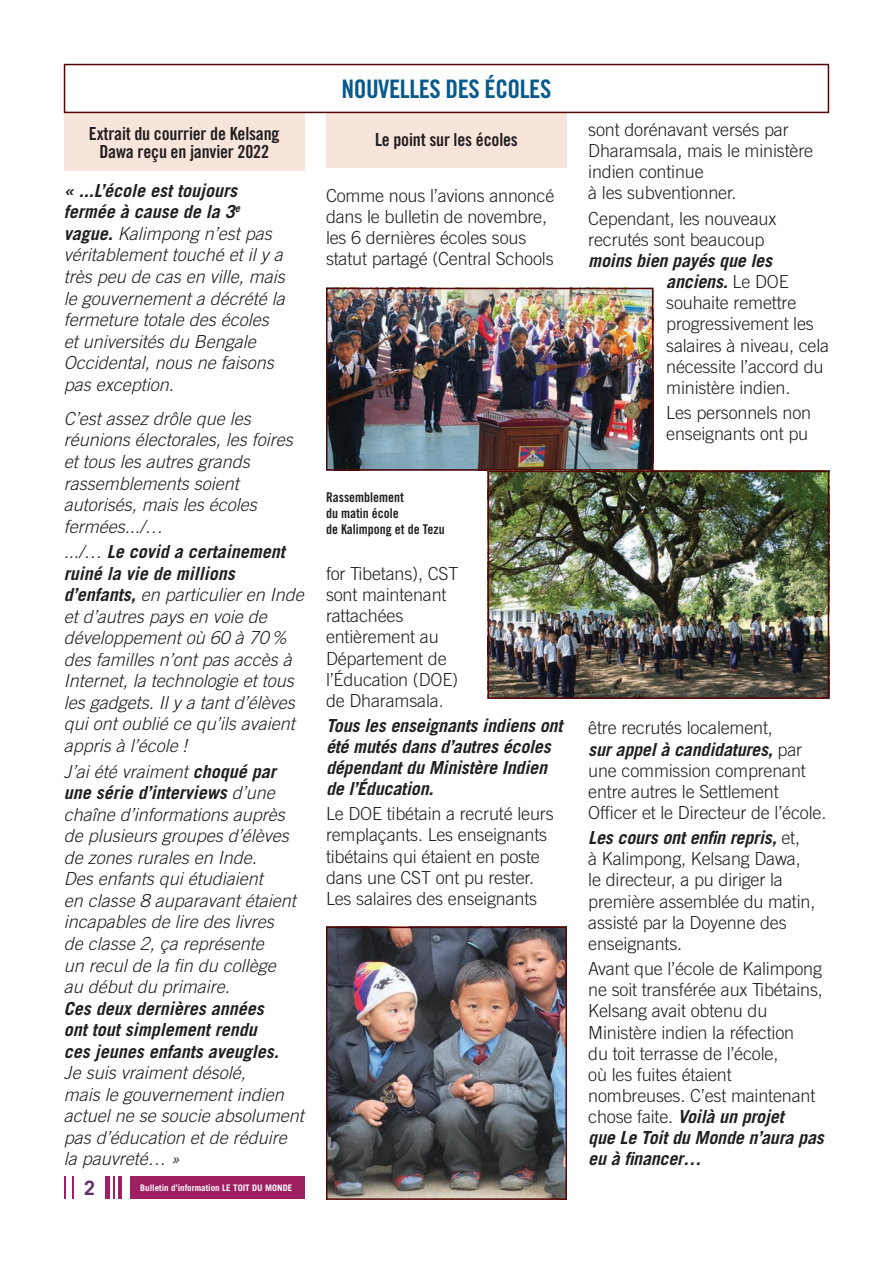
<style>
.page{position:relative;width:893px;height:1263px;background:#fff}
.page>*{position:absolute;margin:0;border:0;box-sizing:border-box;transform-origin:0 0}
.Noms_villes{font:25.5px "Trade Gothic Bold Cond Twenty";letter-spacing:-.02em;color:#095a8c}
.t1{font:700 19.65px "Trade Gothic";color:#603169}
.t2{font:300 18px/21.1px "Trade Gothic";letter-spacing:-.01em;color:#231f20}
.t3{font:italic 300 18px/21.6px "Trade Gothic";color:#231f20}
.t4{font:italic 700 18px/21px "Trade Gothic";letter-spacing:-.01em;color:#231f20}
.t5{font:18px/18px "Trade Gothic Bold Cond Twenty";letter-spacing:-.01em;color:#231f20;text-align:center}
.legende{font:13.5px/16.2px "Trade Gothic Bold Cond Twenty";color:#231f20}
.t6{font:700 9px "Trade Gothic";color:#fff}
.s1{font-weight:700}
.s2{font-weight:300;font-style:normal}
.s3{font-weight:700;font-style:italic}
</style>
<div class="page">
<div style="left:64px;top:1176px;width:241px;height:23px;background:#9f1f63"></div>
<div style="left:122px;top:1174px;width:8px;height:27px;background:#fff"></div>
<hr style="left:70px;top:1174px;width:2px;height:27px;background:#fff">
<hr style="left:110px;top:1174px;width:3px;height:27px;background:#fff">
<hr style="left:67px;top:1174px;width:2px;height:27px;background:#fff">
<hr style="left:115px;top:1174px;width:3px;height:27px;background:#fff">
<div style="left:75px;top:1174px;width:30px;height:27px;background:#fff"></div>
<div style="left:64px;top:113px;width:241px;height:58px;background:#f7e5dc"></div>
<div style="left:326px;top:110px;width:241px;height:58px;background:#f7e5dc"></div>
<svg style="left:63px;top:63px;width:767px;height:51px"></svg>
<img style="left:329px;top:929px;width:235px;height:268px">
<div style="left:326px;top:926px;width:241px;height:274px;border:2px solid #570606"></div>
<img style="left:329px;top:291px;width:321px;height:177px">
<div style="left:326px;top:288px;width:327px;height:183px;border:2px solid #570606"></div>
<img style="left:491px;top:474px;width:335px;height:222px">
<div style="left:488px;top:471px;width:341px;height:228px;border:2px solid #570606"></div>
<p class="t5" style="left:89px;top:124px;width:192px">Extrait du courrier de Kelsang<br>Dawa reçu en janvier 2022</p>
<p class="t3" style="left:64px;top:179px;width:223px"><span class="s1">« ...L’école est toujours fermée à cause de la 3</span><sup>e </sup><span class="s1">vague.</span> Kalimpong n’est pas véritablement touché et il y a très peu de cas en ville, mais le gouvernement a décrété la fermeture totale des écoles et universités du Bengale<br>Occidental, nous ne faisons pas exception.</p>
<p class="t3" style="left:64px;top:407px;width:230px">C’est assez drôle que les réunions électorales, les foires et tous les autres grands rassemblements soient autorisés, mais les écoles fermées.../…</p>
<p class="t3" style="left:64px;top:541px;width:242px">.../… <span class="s1">Le covid a certainement ruiné la vie de millions d’enfants,</span> en particulier en Inde et d’autres pays en voie de développement où 60 à 70% des familles n’ont pas accès à<br>Internet, la technologie et tous les gadgets. Il y a tant d’élèves qui ont oublié ce qu’ils avaient appris à l’école !</p>
<p class="t3" style="left:64px;top:760px;width:242px">J’ai été vraiment <span class="s1">choqué par une série d’interviews</span> d’une chaîne d’informations auprès de plusieurs groupes d’élèves de zones rurales en Inde.<br>Des enfants qui étudiaient<br>en classe 8 auparavant étaient incapables de lire des livres<br>de classe 2, ça représente<br>un recul de la fin du collège<br>au début du primaire.<br><span class="s1">Ces deux dernières années<br>ont tout simplement rendu<br>ces jeunes enfants aveugles.<br></span>Je suis vraiment désolé,<br>mais le gouvernement indien actuel ne se soucie absolument pas d’éducation et de réduire la pauvreté… »</p>
<p class="t1" style="left:84px;top:1176px;width:12px">2</p>
<p class="t6" style="left:140px;top:1182px;width:154px">Bulletin d’information LE TOIT DU MONDE</p>
<p class="Noms_villes" style="left:342px;top:74px;width:211px">NOUVELLES DES ÉCOLES</p>
<p class="t5" style="left:375px;top:131px;width:144px">Le point sur les écoles</p>
<p class="t2" style="left:326px;top:185px;width:230px">Comme nous l’avions annoncé dans le bulletin de novembre, les 6 dernières écoles sous statut partagé (Central Schools</p>
<p class="legende" style="left:326px;top:489px;width:120px">Rassemblement<br>du matin école<br>de Kalimpong et de Tezu</p>
<p class="t2" style="left:326px;top:563px;width:134px">for Tibetans), CST sont maintenant rattachées entièrement au<br>Département de l’Éducation (DOE) de Dharamsala.</p>
<p class="t4" style="left:326px;top:715px;width:238px">Tous les enseignants indiens ont été mutés dans d’autres écoles dépendant du Ministère Indien de l’Éducation.</p>
<p class="t2" style="left:326px;top:803px;width:229px">Le DOE tibétain a recruté leurs remplaçants. Les enseignants tibétains qui étaient en poste dans une CST ont pu rester.<br>Les salaires des enseignants</p>
<p class="t2" style="left:588px;top:119px;width:226px">sont dorénavant versés par<br>Dharamsala, mais le ministère indien continue<br>à les subventionner.</p>
<p class="t2" style="left:588px;top:208px;width:190px">Cependant, les nouveaux</p>
<p class="t2" style="left:588px;top:229px;width:178px">recrutés sont beaucoup</p>
<p class="t4" style="left:588px;top:250px;width:185px">moins bien payés que les</p>
<p class="t4" style="left:666px;top:271px;width:124px">anciens. <span class="s2">Le DOE</span></p>
<p class="t2" style="left:666px;top:292px;width:132px">souhaite remettre</p>
<p class="t2" style="left:666px;top:313px;width:149px">progressivement les</p>
<p class="t2" style="left:666px;top:334px;width:164px">salaires à niveau, cela</p>
<p class="t2" style="left:666px;top:355px;width:159px">nécessite l’accord du</p>
<p class="t2" style="left:666px;top:377px;width:126px">ministère indien.</p>
<p class="t2" style="left:666px;top:402px;width:146px">Les personnels non enseignants ont pu</p>
<p class="t2" style="left:588px;top:717px;width:240px">être recrutés localement,<br><span class="s3">sur appel à candidatures,</span> par une commission comprenant entre autres le Settlement<br>Officer et le Directeur de l’école.</p>
<p class="t2" style="left:588px;top:827px;width:229px"><span class="s3">Les cours ont enfin repris,</span> et,<br>à Kalimpong, Kelsang Dawa, le directeur, a pu diriger la première assemblée du matin, assisté par la Doyenne des enseignants.</p>
<p class="t2" style="left:588px;top:958px;width:237px">Avant que l’école de Kalimpong ne soit transférée aux Tibétains,<br>Kelsang avait obtenu du<br>Ministère indien la réfection<br>du toit terrasse de l’école,<br>où les fuites étaient nombreuses. C’est maintenant chose faite. <span class="s3">Voilà un projet<br>que Le Toit du Monde n’aura pas eu à financer…</span></p>
</div>
